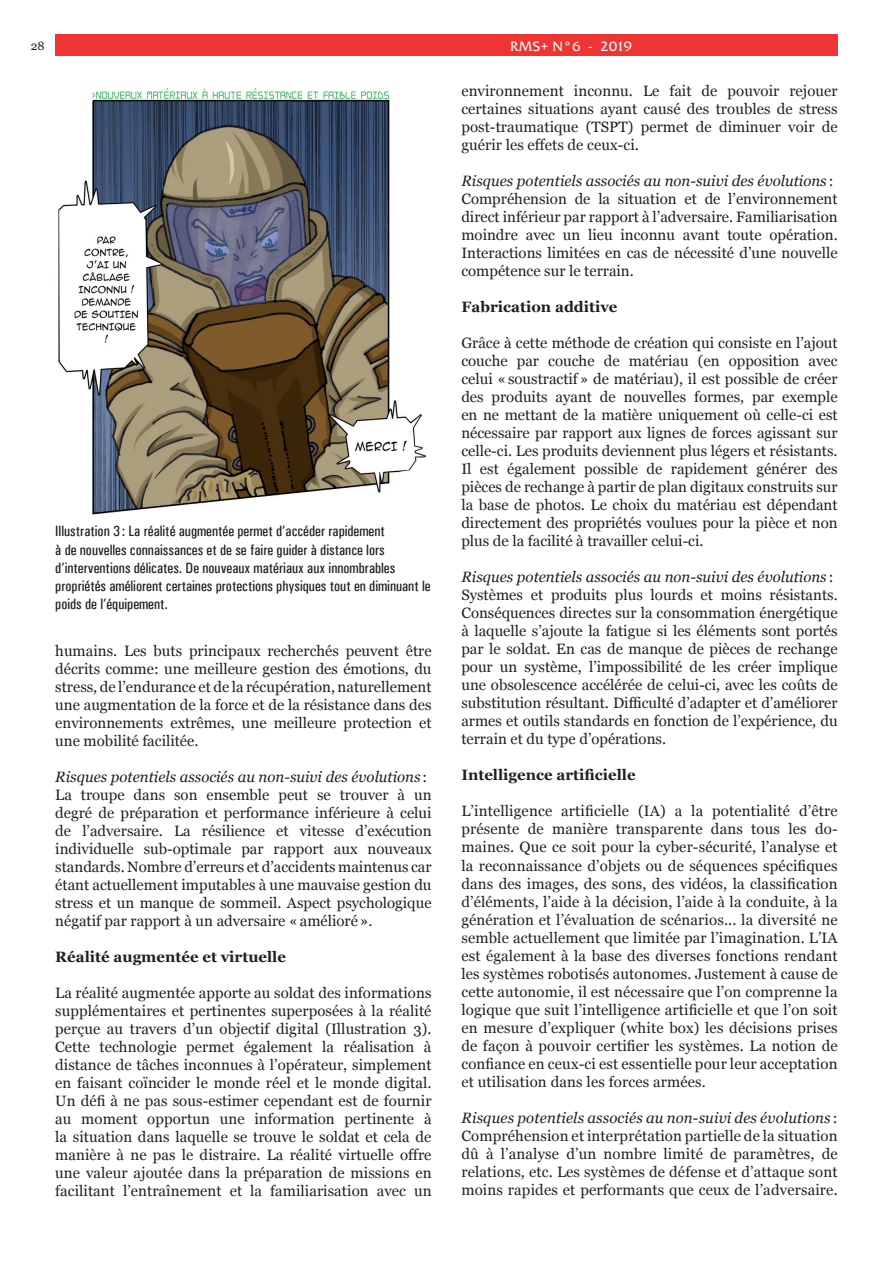
<style>
.page{position:relative;width:893px;height:1263px;background:#fff}
.page>*{position:absolute;margin:0;border:0;box-sizing:border-box;transform-origin:0 0}
.t1{font:15px/18px "Georgia";color:#231f20;text-align:justify}
.t2{font:500 condensed 15px/18px "Univers";color:#231f20}
.t3{font:700 15px "Georgia";color:#231f20}
.t4{font:13.5px "Friz Qua";color:#fff}
.t5{font:12px "Georgia";color:#231f20}
.s1{font-style:italic}
</style>
<div class="page">
<div style="left:55px;top:34px;width:783px;height:21px;background:#ee3534"></div>
<img style="left:58px;top:88px;width:368px;height:427px">
<p class="t5" style="left:31px;top:37px;width:15px">28</p>
<p class="t4" style="left:510px;top:38px;width:123px">RMS+ N°6 - 2019</p>
<p class="t2" style="left:55px;top:522px;width:377px">Illustration 3 : La réalité augmentée permet d’accéder rapidement<br>à de nouvelles connaissances et de se faire guider à distance lors d’interventions délicates. De nouveaux matériaux aux innombrables propriétés améliorent certaines protections physiques tout en diminuant le poids de l’équipement.</p>
<p class="t1" style="left:55px;top:641px;width:378px">humains. Les buts principaux recherchés peuvent être décrits comme: une meilleure gestion des émotions, du stress, de l’endurance et de la récupération, naturellement une augmentation de la force et de la résistance dans des environnements extrêmes, une meilleure protection et une mobilité facilitée.</p>
<p class="t1" style="left:55px;top:767px;width:378px;text-align:left"><span class="s1">Risques potentiels associés au non-suivi des évolutions</span> :<br>La troupe dans son ensemble peut se trouver à un degré de préparation et performance inférieure à celui de l’adversaire. La résilience et vitesse d’exécution individuelle sub-optimale par rapport aux nouveaux standards. Nombre d’erreurs et d’accidents maintenus car étant actuellement imputables à une mauvaise gestion du stress et un manque de sommeil. Aspect psychologique négatif par rapport à un adversaire «amélioré».</p>
<p class="t3" style="left:55px;top:945px;width:232px">Ré alité augmenté e et virtuelle</p>
<p class="t1" style="left:55px;top:983px;width:378px">La réalité augmentée apporte au soldat des informations supplémentaires et pertinentes superposées à la réalité perçue au travers d’un objectif digital (Illustration 3).<br>Cette technologie permet également la réalisation à distance de tâches inconnues à l’opérateur, simplement en faisant coïncider le monde réel et le monde digital.<br>Un défi à ne pas sous-estimer cependant est de fournir au moment opportun une information pertinente à la situation dans laquelle se trouve le soldat et cela de manière à ne pas le distraire. La réalité virtuelle offre une valeur ajoutée dans la préparation de missions en facilitant l’entraînement et la familiarisation avec un</p>
<p class="t1" style="left:461px;top:82px;width:378px">environnement inconnu. Le fait de pouvoir rejouer certaines situations ayant causé des troubles de stress post-traumatique (TSPT) permet de diminuer voir de guérir les effets de ceux-ci.</p>
<p class="t1" style="left:461px;top:172px;width:378px;text-align:left"><span class="s1">Risques potentiels associés au non-suivi des évolutions</span> :<br>Compréhension de la situation et de l’environnement direct inférieur par rapport à l’adversaire. Familiarisation moindre avec un lieu inconnu avant toute opération.<br>Interactions limitées en cas de nécessité d’une nouvelle compétence sur le terrain.</p>
<p class="t3" style="left:461px;top:296px;width:158px">Fabrication additive</p>
<p class="t1" style="left:461px;top:334px;width:378px">Grâce à cette méthode de création qui consiste en l’ajout couche par couche de matériau (en opposition avec celui «soustractif» de matériau), il est possible de créer des produits ayant de nouvelles formes, par exemple en ne mettant de la matière uniquement où celle-ci est nécessaire par rapport aux lignes de forces agissant sur celle-ci. Les produits deviennent plus légers et résistants.<br>Il est également possible de rapidement générer des pièces de rechange à partir de plan digitaux construits sur la base de photos. Le choix du matériau est dépendant directement des propriétés voulues pour la pièce et non plus de la facilité à travailler celui-ci.</p>
<p class="t1" style="left:461px;top:568px;width:378px;text-align:left"><span class="s1">Risques potentiels associés au non-suivi des évolutions</span> :<br>Systèmes et produits plus lourds et moins résistants.<br>Conséquences directes sur la consommation énergétique à laquelle s’ajoute la fatigue si les éléments sont portés par le soldat. En cas de manque de pièces de rechange pour un système, l’impossibilité de les créer implique une obsolescence accélérée de celui-ci, avec les coûts de substitution résultant. Difficulté d’adapter et d’améliorer armes et outils standards en fonction de l’expérience, du terrain et du type d’opérations.</p>
<p class="t3" style="left:461px;top:764px;width:176px">Intelligence artificielle</p>
<p class="t1" style="left:461px;top:802px;width:378px">L’intelligence artificielle (IA) a la potentialité d’être présente de manière transparente dans tous les do&shy;maines. Que ce soit pour la cyber-sécurité, l’analyse et la reconnaissance d’objets ou de séquences spécifiques dans des images, des sons, des vidéos, la classification d’éléments, l’aide à la décision, l’aide à la conduite, à la génération et l’évaluation de scénarios... la diversité ne semble actuellement que limitée par l’imagination. L’IA est également à la base des diverses fonctions rendant les systèmes robotisés autonomes. Justement à cause de cette autonomie, il est nécessaire que l’on comprenne la logique que suit l’intelligence artificielle et que l’on soit en mesure d’expliquer (white box) les décisions prises de façon à pouvoir certifier les systèmes. La notion de confiance en ceux-ci est essentielle pour leur acceptation et utilisation dans les forces armées.</p>
<p class="t1" style="left:461px;top:1108px;width:378px"><span class="s1">Risques potentiels associés au non-suivi des évolutions</span> :<br>Compréhension et interprétation partielle de la situation dû à l’analyse d’un nombre limité de paramètres, de relations, etc. Les systèmes de défense et d’attaque sont moins rapides et performants que ceux de l’adversaire.</p>
</div>
